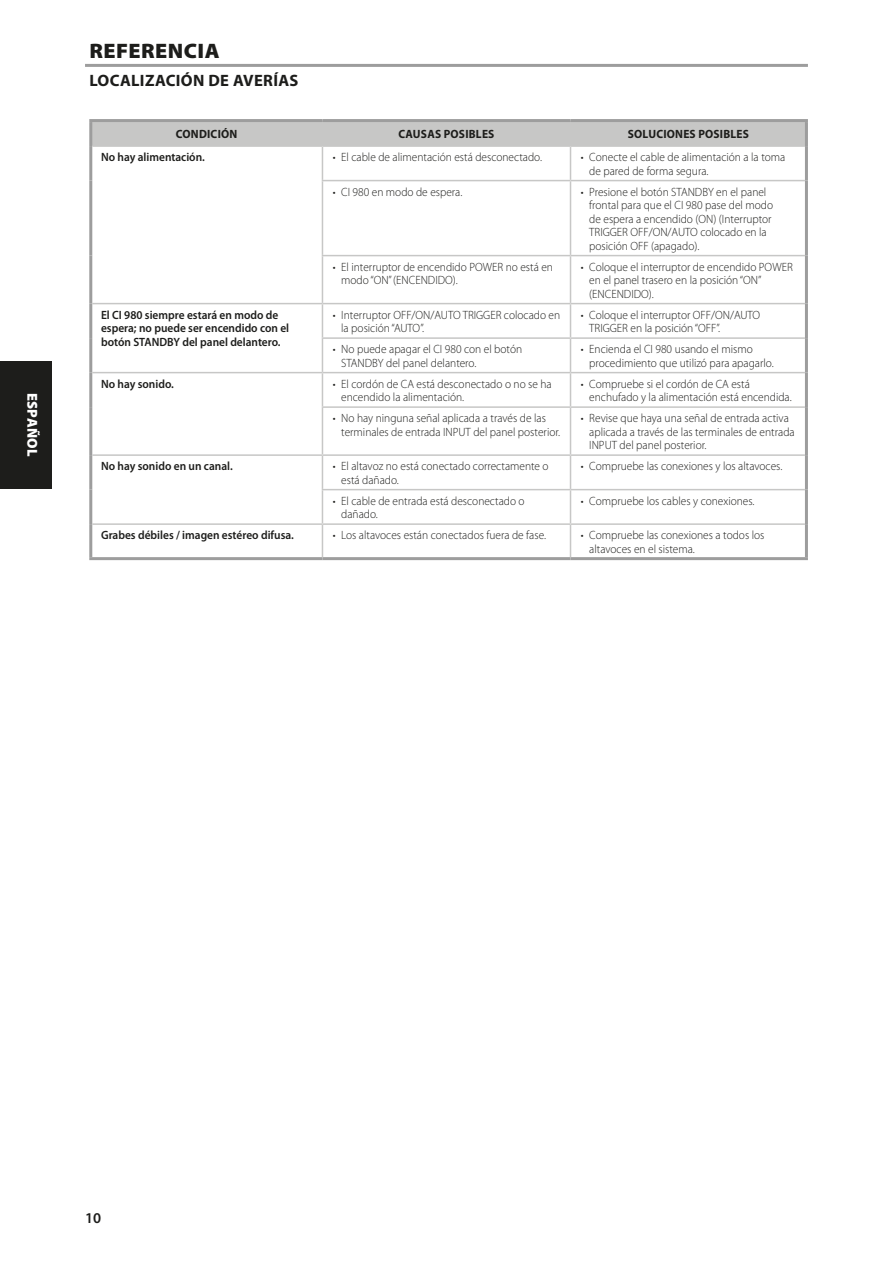
<style>
.page{position:relative;width:893px;height:1263px;background:#fff}
.page>*{position:absolute;margin:0;border:0;box-sizing:border-box;transform-origin:0 0}
.Body_copy_-_header{font:900 21px "Myriad Pro";letter-spacing:.02em;color:#1d1d1b;scale:1.05 1}
.Body_copy_-_header-2{font:700 16.5px "Myriad Pro";letter-spacing:.02em;color:#1d1d1b}
.t1{font:600 15px "Myriad Pro";color:#1d1d1b}
.t2{font:900 14.4px "Myriad Pro";letter-spacing:.02em;color:#fff}
.t3{font:300 12px/13.5px "Myriad Pro";color:#1d1d1b;scale:.95 1}
.Troubleshooting_-_sy{font:600 12px/13.5px "Myriad Pro";color:#1d1d1b;scale:.95 1}
.Troubleshooting_-_he{font:700 12px "Myriad Pro";letter-spacing:.02em;color:#1d1d1b;scale:.95 1}
</style>
<div class="page">
<hr style="left:89px;top:119px;width:233px;height:3px;background:#9d9d9d">
<hr style="left:89px;top:122px;width:3px;height:24px;background:#9d9d9d">
<hr style="left:322px;top:119px;width:248px;height:3px;background:#9d9d9d">
<hr style="left:570px;top:119px;width:238px;height:3px;background:#9d9d9d">
<hr style="left:805px;top:122px;width:3px;height:24px;background:#9d9d9d">
<hr style="left:89px;top:146px;width:3px;height:35px;background:#9d9d9d">
<hr style="left:805px;top:146px;width:3px;height:35px;background:#9d9d9d">
<hr style="left:89px;top:181px;width:3px;height:75px;background:#9d9d9d">
<hr style="left:805px;top:181px;width:3px;height:75px;background:#9d9d9d">
<hr style="left:89px;top:256px;width:3px;height:48px;background:#9d9d9d">
<hr style="left:805px;top:256px;width:3px;height:48px;background:#9d9d9d">
<hr style="left:89px;top:304px;width:3px;height:34px;background:#9d9d9d">
<hr style="left:805px;top:304px;width:3px;height:34px;background:#9d9d9d">
<hr style="left:89px;top:338px;width:3px;height:35px;background:#9d9d9d">
<hr style="left:805px;top:338px;width:3px;height:35px;background:#9d9d9d">
<hr style="left:89px;top:373px;width:3px;height:34px;background:#9d9d9d">
<hr style="left:805px;top:373px;width:3px;height:34px;background:#9d9d9d">
<hr style="left:89px;top:407px;width:3px;height:48px;background:#9d9d9d">
<hr style="left:805px;top:407px;width:3px;height:48px;background:#9d9d9d">
<hr style="left:89px;top:455px;width:3px;height:35px;background:#9d9d9d">
<hr style="left:805px;top:455px;width:3px;height:35px;background:#9d9d9d">
<hr style="left:89px;top:490px;width:3px;height:34px;background:#9d9d9d">
<hr style="left:805px;top:490px;width:3px;height:34px;background:#9d9d9d">
<hr style="left:89px;top:524px;width:3px;height:33px;background:#9d9d9d">
<hr style="left:805px;top:524px;width:3px;height:33px;background:#9d9d9d">
<hr style="left:89px;top:557px;width:233px;height:3px;background:#9d9d9d">
<hr style="left:322px;top:557px;width:248px;height:3px;background:#9d9d9d">
<hr style="left:570px;top:557px;width:238px;height:3px;background:#9d9d9d">
<div style="left:92px;top:122px;width:713px;height:23px;background:#c7c7c6"></div>
<hr style="left:92px;top:145px;width:230px;height:2px;background:#c7c7c6">
<hr style="left:322px;top:145px;width:248px;height:2px;background:#c7c7c6">
<hr style="left:322px;top:147px;width:1px;height:33px;background:#c7c7c6">
<hr style="left:570px;top:145px;width:235px;height:2px;background:#c7c7c6">
<hr style="left:322px;top:180px;width:248px;height:1px;background:#c7c7c6">
<hr style="left:322px;top:181px;width:1px;height:74px;background:#c7c7c6">
<hr style="left:570px;top:180px;width:235px;height:1px;background:#c7c7c6">
<hr style="left:570px;top:147px;width:1px;height:33px;background:#c7c7c6">
<hr style="left:570px;top:181px;width:1px;height:74px;background:#c7c7c6">
<hr style="left:322px;top:255px;width:248px;height:1px;background:#c7c7c6">
<hr style="left:322px;top:256px;width:1px;height:47px;background:#c7c7c6">
<hr style="left:570px;top:255px;width:235px;height:1px;background:#c7c7c6">
<hr style="left:570px;top:256px;width:1px;height:47px;background:#c7c7c6">
<hr style="left:92px;top:303px;width:230px;height:1px;background:#c7c7c6">
<hr style="left:322px;top:303px;width:248px;height:1px;background:#c7c7c6">
<hr style="left:322px;top:304px;width:1px;height:33px;background:#c7c7c6">
<hr style="left:570px;top:303px;width:235px;height:1px;background:#c7c7c6">
<hr style="left:570px;top:304px;width:1px;height:33px;background:#c7c7c6">
<hr style="left:322px;top:337px;width:248px;height:2px;background:#c7c7c6">
<hr style="left:322px;top:339px;width:1px;height:33px;background:#c7c7c6">
<hr style="left:570px;top:337px;width:235px;height:2px;background:#c7c7c6">
<hr style="left:570px;top:339px;width:1px;height:33px;background:#c7c7c6">
<hr style="left:92px;top:372px;width:230px;height:1px;background:#c7c7c6">
<hr style="left:322px;top:372px;width:248px;height:1px;background:#c7c7c6">
<hr style="left:322px;top:373px;width:1px;height:33px;background:#c7c7c6">
<hr style="left:570px;top:372px;width:235px;height:1px;background:#c7c7c6">
<hr style="left:570px;top:373px;width:1px;height:33px;background:#c7c7c6">
<hr style="left:322px;top:406px;width:248px;height:2px;background:#c7c7c6">
<hr style="left:322px;top:408px;width:1px;height:46px;background:#c7c7c6">
<hr style="left:570px;top:406px;width:235px;height:2px;background:#c7c7c6">
<hr style="left:570px;top:408px;width:1px;height:46px;background:#c7c7c6">
<hr style="left:92px;top:454px;width:230px;height:2px;background:#c7c7c6">
<hr style="left:322px;top:454px;width:248px;height:2px;background:#c7c7c6">
<hr style="left:322px;top:456px;width:1px;height:33px;background:#c7c7c6">
<hr style="left:570px;top:454px;width:235px;height:2px;background:#c7c7c6">
<hr style="left:570px;top:456px;width:1px;height:33px;background:#c7c7c6">
<hr style="left:322px;top:489px;width:248px;height:1px;background:#c7c7c6">
<hr style="left:322px;top:490px;width:1px;height:33px;background:#c7c7c6">
<hr style="left:570px;top:489px;width:235px;height:1px;background:#c7c7c6">
<hr style="left:570px;top:490px;width:1px;height:33px;background:#c7c7c6">
<hr style="left:92px;top:523px;width:230px;height:2px;background:#c7c7c6">
<hr style="left:322px;top:523px;width:248px;height:2px;background:#c7c7c6">
<hr style="left:322px;top:525px;width:1px;height:32px;background:#c7c7c6">
<hr style="left:570px;top:523px;width:235px;height:2px;background:#c7c7c6">
<hr style="left:570px;top:525px;width:1px;height:32px;background:#c7c7c6">
<hr style="left:85px;top:64px;width:723px;height:3px;background:#9d9d9d">
<div style="left:0;top:361px;width:51px;height:127px;background:#1d1d1b"></div>
<p class="t2" style="left:42px;top:393px;width:65px;rotate:90deg">ESPAÑOL</p>
<p class="Body_copy_-_header" style="left:90px;top:37px;width:125px">REFERENCIA</p>
<p class="Body_copy_-_header-2" style="left:89px;top:70px;width:210px">LOCALIZACIÓN DE AVERÍAS</p>
<p class="Troubleshooting_-_he" style="left:176px;top:126px;width:66px">CONDICIÓN</p>
<p class="Troubleshooting_-_he" style="left:398px;top:126px;width:103px">CAUSAS POSIBLES</p>
<p class="Troubleshooting_-_he" style="left:628px;top:126px;width:129px">SOLUCIONES POSIBLES</p>
<p class="Troubleshooting_-_sy" style="left:101px;top:150px;width:111px">No hay alimentación.</p>
<p class="t3" style="left:333px;top:150px;width:222px">• El cable de alimentación está desconectado.</p>
<p class="t3" style="left:589px;top:150px;width:208px;text-indent:-9px">• Conecte el cable de alimentación a la toma de pared de forma segura.</p>
<p class="t3" style="left:333px;top:185px;width:138px">• CI 980 en modo de espera.</p>
<p class="t3" style="left:589px;top:185px;width:195px;text-indent:-9px">• Presione el botón STANDBY en el panel frontal para que el CI 980 pase del modo de espera a encendido (ON) (Interruptor TRIGGER OFF/ON/AUTO colocado en la posición OFF (apagado).</p>
<p class="t3" style="left:341px;top:260px;width:224px;text-indent:-9px">• El interruptor de encendido POWER no está en modo “ON” (ENCENDIDO).</p>
<p class="t3" style="left:589px;top:260px;width:216px;text-indent:-9px">• Coloque el interruptor de encendido POWER en el panel trasero en la posición “ON” (ENCENDIDO).</p>
<p class="Troubleshooting_-_sy" style="left:101px;top:307px;width:200px">El CI 980 siempre estará en modo de espera; no puede ser encendido con el botón STANDBY del panel delantero.</p>
<p class="t3" style="left:341px;top:308px;width:232px;text-indent:-9px">• Interruptor OFF/ON/AUTO TRIGGER colocado en la posición “AUTO”.</p>
<p class="t3" style="left:589px;top:308px;width:181px;text-indent:-9px">• Coloque el interruptor OFF/ON/AUTO<br>TRIGGER en la posición “OFF”.</p>
<p class="t3" style="left:341px;top:342px;width:192px;text-indent:-9px">• No puede apagar el CI 980 con el botón<br>STANDBY del panel delantero.</p>
<p class="t3" style="left:589px;top:342px;width:196px;text-indent:-9px">• Encienda el CI 980 usando el mismo procedimiento que utilizó para apagarlo.</p>
<p class="Troubleshooting_-_sy" style="left:101px;top:376px;width:78px">No hay sonido.</p>
<p class="t3" style="left:341px;top:377px;width:223px;text-indent:-9px">• El cordón de CA está desconectado o no se ha encendido la alimentación.</p>
<p class="t3" style="left:589px;top:377px;width:215px;text-indent:-9px">• Compruebe si el cordón de CA está enchufado y la alimentación está encendida.</p>
<p class="t3" style="left:341px;top:411px;width:232px;text-indent:-9px">• No hay ninguna señal aplicada a través de las terminales de entrada INPUT del panel posterior.</p>
<p class="t3" style="left:589px;top:411px;width:218px;text-indent:-9px">• Revise que haya una señal de entrada activa aplicada a través de las terminales de entrada<br>INPUT del panel posterior.</p>
<p class="Troubleshooting_-_sy" style="left:101px;top:459px;width:140px">No hay sonido en un canal.</p>
<p class="t3" style="left:341px;top:459px;width:220px;text-indent:-9px">• El altavoz no está conectado correctamente o está dañado.</p>
<p class="t3" style="left:581px;top:459px;width:214px">• Compruebe las conexiones y los altavoces.</p>
<p class="t3" style="left:341px;top:494px;width:195px;text-indent:-9px">• El cable de entrada está desconectado o dañado.</p>
<p class="t3" style="left:581px;top:494px;width:184px">• Compruebe los cables y conexiones.</p>
<p class="Troubleshooting_-_sy" style="left:101px;top:528px;width:205px">Grabes débiles / imagen estéreo difusa.</p>
<p class="t3" style="left:333px;top:528px;width:226px">• Los altavoces están conectados fuera de fase.</p>
<p class="t3" style="left:589px;top:528px;width:186px;text-indent:-9px">• Compruebe las conexiones a todos los altavoces en el sistema.</p>
<p class="t1" style="left:85px;top:1208px;width:18px">10</p>
</div>
